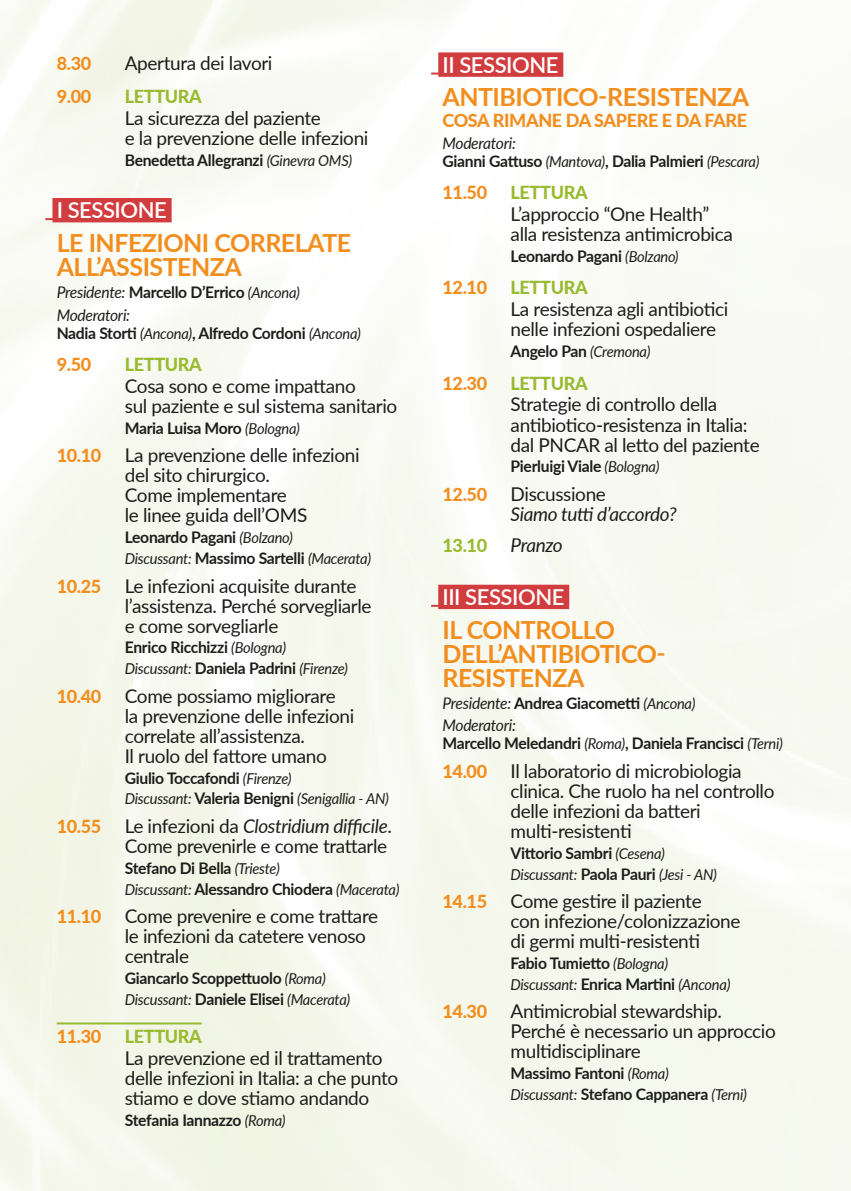
<style>
.page{position:relative;width:851px;height:1191px;background:#fff}
.page>*{position:absolute;margin:0;border:0;box-sizing:border-box;transform-origin:0 0}
.t1{font:700 25px/24px "Lato";letter-spacing:-.02em;color:#f28e1e}
.t2{font:600 22px "Lato";letter-spacing:-.02em;color:#fff}
.t3{font:19px/20px "Lato";letter-spacing:-.02em;color:#1d1d1b}
.t4{font:italic 19px/20px "Lato";letter-spacing:-.02em;color:#1d1d1b}
.t5{font:800 18px "Lato";letter-spacing:-.02em;color:#f28e1e}
.t6{font:800 18px "Lato";letter-spacing:-.02em;color:#98bb30}
.t7{font:700 16px/18px "Lato";letter-spacing:-.02em;color:#1d1d1b}
.t8{font:italic 16px/22.2px "Lato";letter-spacing:-.02em;color:#1d1d1b}
.t9{font:italic 15px "Lato";letter-spacing:-.02em;color:#1d1d1b}
.s1{font-weight:400;font-style:italic;font-size:15px}
.s2{font-weight:700;font-style:normal}
.s3{font-size:15px}
.s4{font-weight:800;font-size:18px;color:#f28e1e}
.s5{font-weight:700;font-style:normal;font-size:16px}
.s6{font-style:italic}
.s7{font-weight:400;font-style:italic}
.s8{font-weight:800;font-style:normal;font-size:18px;color:#f28e1e}
.s9{font-style:normal}
.s10{font-weight:800;font-style:normal;font-size:18px;color:#98bb30}
</style>
<div class="page">
<div style="left:52px;top:198px;width:120px;height:24px;background:#d13c3e"></div>
<hr style="left:45px;top:218px;width:122px;height:2px;background:#d13c3e">
<hr style="left:57px;top:1022px;width:145px;height:2px;background:#98bb30">
<div style="left:438px;top:52px;width:125px;height:25px;background:#d13c3e"></div>
<hr style="left:431px;top:73px;width:128px;height:2px;background:#d13c3e">
<div style="left:438px;top:584px;width:131px;height:25px;background:#d13c3e"></div>
<hr style="left:431px;top:605px;width:134px;height:2px;background:#d13c3e">
<p class="t5" style="left:57px;top:50px;width:36px">8.30</p>
<p class="t3" style="left:125px;top:53px;width:149px">Apertura dei lavori</p>
<p class="t5" style="left:57px;top:83px;width:36px">9.00</p>
<p class="t6" style="left:125px;top:83px;width:79px">LETTURA</p>
<p class="t3" style="left:125px;top:107px;width:245px">La sicurezza del paziente<br>e la prevenzione delle infezioni</p>
<p class="t7" style="left:125px;top:150px;width:229px">Benedetta Allegranzi <span class="s1">(Ginevra OMS)</span></p>
<p class="t2" style="left:57px;top:194px;width:112px">I SESSIONE</p>
<h1 class="t1" style="left:57px;top:230px;width:296px">LE INFEZIONI CORRELATE<br>ALL’ASSISTENZA</h1>
<p class="t8" style="left:57px;top:281px;width:245px">Presidente: <span class="s2">Marcello D’Errico</span> <span class="s3">(Ancona)<br></span>Moderatori:</p>
<p class="t7" style="left:57px;top:323px;width:306px">Nadia Storti <span class="s1">(Ancona)</span>, Alfredo Cordoni <span class="s1">(Ancona)</span></p>
<p class="t5" style="left:57px;top:351px;width:36px">9.50</p>
<p class="t6" style="left:125px;top:351px;width:79px">LETTURA</p>
<p class="t3" style="left:125px;top:375px;width:274px">Cosa sono e come impattano<br>sul paziente e sul sistema sanitario</p>
<p class="t7" style="left:125px;top:418px;width:177px">Maria Luisa Moro <span class="s1">(Bologna)</span></p>
<p class="t3" style="left:125px;top:444px;width:236px;text-indent:-68px"><span class="s4">10.10</span> La prevenzione delle infezioni del sito chirurgico.<br>Come implementare<br>le linee guida dell’OMS</p>
<p class="t7" style="left:125px;top:527px;width:170px">Leonardo Pagani <span class="s1">(Bolzano)</span></p>
<p class="t9" style="left:125px;top:548px;width:248px">Discussant: <span class="s5">Massimo Sartelli</span> (Macerata)</p>
<p class="t3" style="left:125px;top:575px;width:248px;text-indent:-68px"><span class="s4">10.25</span> Le infezioni acquisite durante l’assistenza. Perché sorvegliarle e come sorvegliarle</p>
<p class="t7" style="left:125px;top:638px;width:163px">Enrico Ricchizzi <span class="s1">(Bologna)</span></p>
<p class="t9" style="left:125px;top:658px;width:225px">Discussant: <span class="s5">Daniela Padrini</span> (Firenze)</p>
<p class="t3" style="left:125px;top:685px;width:231px;text-indent:-68px"><span class="s4">10.40</span> Come possiamo migliorare<br>la prevenzione delle infezioni correlate all’assistenza.<br>Il ruolo del fattore umano</p>
<p class="t7" style="left:125px;top:768px;width:168px">Giulio Toccafondi <span class="s1">(Firenze)</span></p>
<p class="t9" style="left:125px;top:788px;width:266px">Discussant: <span class="s5">Valeria Benigni</span> (Senigallia - AN)</p>
<p class="t3" style="left:57px;top:815px;width:336px;text-align:right"><span class="s4">10.55</span> Le infezioni da <span class="s6">Clostridium difficile</span>.<br>Come prevenirle e come trattarle</p>
<p class="t7" style="left:125px;top:858px;width:156px">Stefano Di Bella <span class="s1">(Trieste)</span></p>
<p class="t9" style="left:125px;top:878px;width:276px">Discussant: <span class="s5">Alessandro Chiodera</span> (Macerata)</p>
<p class="t3" style="left:125px;top:905px;width:255px;text-indent:-68px"><span class="s4">11.10</span> Come prevenire e come trattare le infezioni da catetere venoso centrale</p>
<p class="t7" style="left:125px;top:968px;width:202px">Giancarlo Scoppettuolo <span class="s1">(Roma)</span></p>
<p class="t9" style="left:125px;top:988px;width:227px">Discussant: <span class="s5">Daniele Elisei</span> (Macerata)</p>
<p class="t5" style="left:57px;top:1023px;width:46px">11.30</p>
<p class="t6" style="left:125px;top:1023px;width:79px">LETTURA</p>
<p class="t3" style="left:125px;top:1047px;width:275px">La prevenzione ed il trattamento delle infezioni in Italia: a che punto stiamo e dove stiamo andando</p>
<p class="t7" style="left:125px;top:1110px;width:162px">Stefania Iannazzo <span class="s1">(Roma)</span></p>
<p class="t2" style="left:442px;top:49px;width:117px">II SESSIONE</p>
<h1 class="t1" style="left:442px;top:84px;width:308px">ANTIBIOTICO-RESISTENZA</h1>
<p class="t5" style="left:442px;top:107px;width:306px">COSA RIMANE DA SAPERE E DA FARE</p>
<p class="t7" style="left:442px;top:133px;width:318px"><span class="s7">Moderatori:<br></span>Gianni Gattuso <span class="s1">(Mantova)</span>, Dalia Palmieri <span class="s1">(Pescara)</span></p>
<p class="t5" style="left:442px;top:179px;width:46px">11.50</p>
<p class="t6" style="left:510px;top:179px;width:79px">LETTURA</p>
<p class="t3" style="left:510px;top:203px;width:224px">L’approccio “One Health” alla resistenza antimicrobica</p>
<p class="t7" style="left:510px;top:246px;width:170px">Leonardo Pagani <span class="s1">(Bolzano)</span></p>
<p class="t5" style="left:442px;top:274px;width:46px">12.10</p>
<p class="t6" style="left:510px;top:274px;width:79px">LETTURA</p>
<p class="t3" style="left:510px;top:298px;width:219px">La resistenza agli antibiotici nelle infezioni ospedaliere</p>
<p class="t7" style="left:510px;top:342px;width:141px">Angelo Pan <span class="s1">(Cremona)</span></p>
<p class="t5" style="left:442px;top:369px;width:46px">12.30</p>
<p class="t6" style="left:510px;top:369px;width:79px">LETTURA</p>
<p class="t3" style="left:510px;top:394px;width:250px">Strategie di controllo della antibiotico-resistenza in Italia: dal PNCAR al letto del paziente</p>
<p class="t7" style="left:510px;top:457px;width:150px">Pierluigi Viale <span class="s1">(Bologna)</span></p>
<p class="t4" style="left:510px;top:483px;width:168px;text-indent:-68px"><span class="s8">12.50</span> <span class="s9">Discussione<br></span>Siamo tutti d’accordo?</p>
<p class="t4" style="left:442px;top:534px;width:122px"><span class="s10">13.10</span> Pranzo</p>
<p class="t2" style="left:442px;top:581px;width:123px">III SESSIONE</p>
<h1 class="t1" style="left:442px;top:616px;width:225px">IL CONTROLLO<br>DELL’ANTIBIOTICO-<br>RESISTENZA</h1>
<p class="t8" style="left:442px;top:691px;width:254px">Presidente: <span class="s2">Andrea Giacometti</span> <span class="s3">(Ancona)<br></span>Moderatori:</p>
<p class="t7" style="left:442px;top:734px;width:342px">Marcello Meledandri <span class="s1">(Roma)</span>, Daniela Francisci <span class="s1">(Terni)</span></p>
<p class="t3" style="left:510px;top:760px;width:265px;text-indent:-68px"><span class="s4">14.00</span> Il laboratorio di microbiologia clinica. Che ruolo ha nel controllo delle infezioni da batteri multi-resistenti</p>
<p class="t7" style="left:510px;top:843px;width:156px">Vittorio Sambri <span class="s1">(Cesena)</span></p>
<p class="t9" style="left:510px;top:863px;width:208px">Discussant: <span class="s5">Paola Pauri</span> (Jesi - AN)</p>
<p class="t3" style="left:510px;top:890px;width:231px;text-indent:-68px"><span class="s4">14.15</span> Come gestire il paziente<br>con infezione/colonizzazione di germi multi-resistenti</p>
<p class="t7" style="left:510px;top:953px;width:159px">Fabio Tumietto <span class="s1">(Bologna)</span></p>
<p class="t9" style="left:510px;top:973px;width:221px">Discussant: <span class="s5">Enrica Martini</span> (Ancona)</p>
<p class="t3" style="left:510px;top:1000px;width:267px;text-indent:-68px"><span class="s4">14.30</span> Antimicrobial stewardship.<br>Perché è necessario un approccio multidisciplinare</p>
<p class="t7" style="left:510px;top:1063px;width:160px">Massimo Fantoni <span class="s1">(Roma)</span></p>
<p class="t9" style="left:510px;top:1083px;width:238px">Discussant: <span class="s5">Stefano Cappanera</span> (Terni)</p>
</div>
